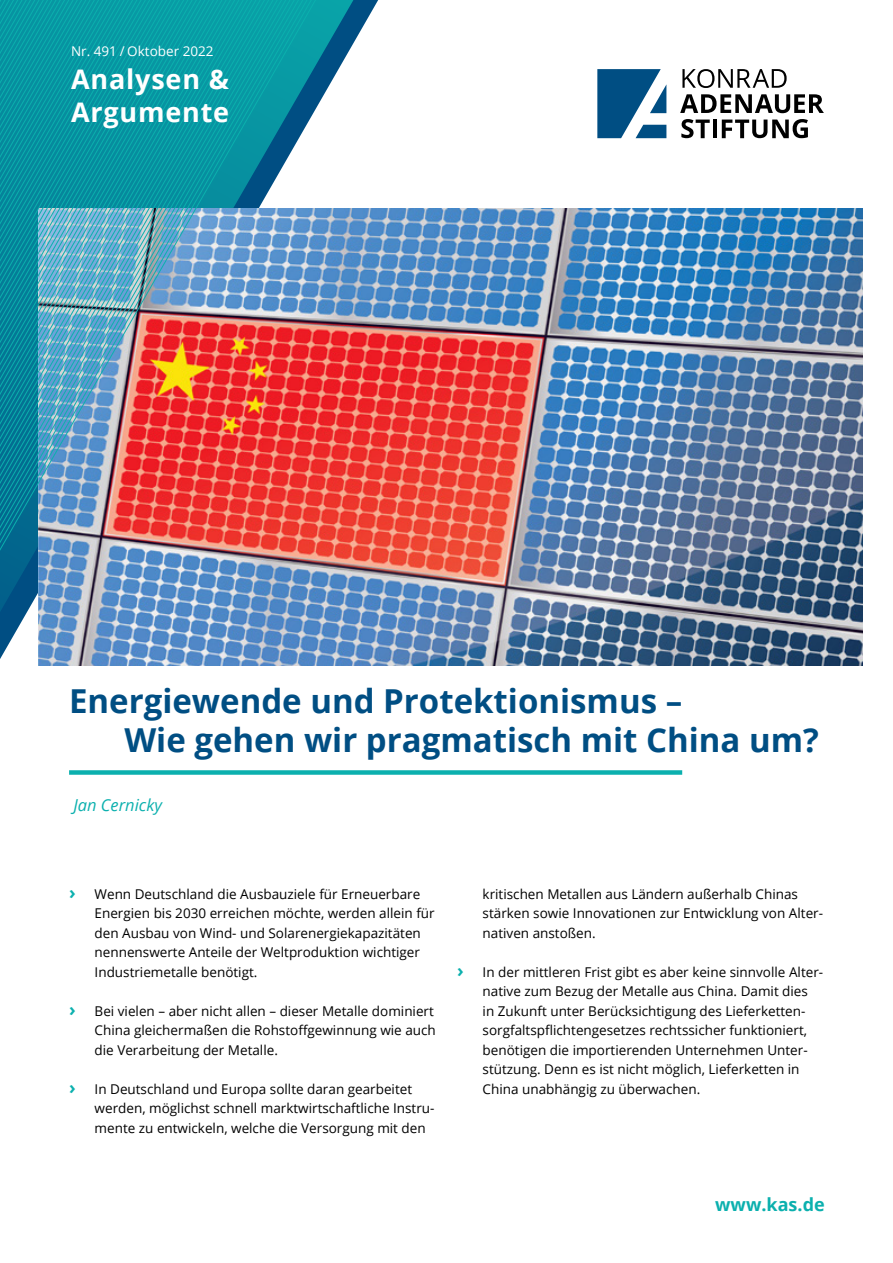
<style>
.page{position:relative;width:893px;height:1263px;background:#fff}
.page>*{position:absolute;margin:0;border:0;box-sizing:border-box;transform-origin:0 0}
.t1{font:700 33px/39px "Open Sans";color:#004e83}
.t2{font:700 27px/33px "Open Sans";letter-spacing:.03em;color:#fff}
.t3{font:700 18px "Open Sans";color:#0bb0ae}
.t4{font:italic 16.5px "Open Sans";color:#0bb0ae}
.t5{font:13.5px/19.5px "Open Sans";color:#000}
.t6{font:13.5px "Open Sans";color:#fff}
.s1{font-weight:700;font-size:18px;color:#0bb0ae}
</style>
<div class="page">
<svg style="left:0;top:0;width:361px;height:634px"></svg>
<svg style="left:682px;top:69px;width:105px;height:19px"></svg>
<svg style="left:680px;top:94px;width:144px;height:19px"></svg>
<svg style="left:681px;top:119px;width:29px;height:19px"></svg>
<hr style="left:713px;top:120px;width:4px;height:18px;background:#000">
<svg style="left:722px;top:119px;width:86px;height:19px"></svg>
<svg style="left:597px;top:69px;width:69px;height:69px"></svg>
<img style="left:38px;top:208px;width:824px;height:458px">
<svg style="left:240px;top:0;width:5px;height:587px;background:#7f7984"></svg>
<svg style="left:223px;top:0;width:5px;height:587px;background:#7f7b85"></svg>
<svg style="left:206px;top:0;width:5px;height:587px;background:#807a86"></svg>
<svg style="left:194px;top:0;width:4px;height:587px;background:#817d85"></svg>
<svg style="left:189px;top:0;width:5px;height:587px;background:#7f7f83"></svg>
<svg style="left:185px;top:0;width:4px;height:587px;background:#7e8383"></svg>
<svg style="left:181px;top:0;width:4px;height:587px;background:#808783"></svg>
<svg style="left:177px;top:0;width:4px;height:587px;background:#808582"></svg>
<svg style="left:172px;top:0;width:5px;height:587px;background:#7d7f81"></svg>
<svg style="left:168px;top:0;width:4px;height:587px;background:#7c8083"></svg>
<svg style="left:164px;top:0;width:4px;height:587px;background:#7b8082"></svg>
<svg style="left:160px;top:0;width:4px;height:587px;background:#7f8083"></svg>
<svg style="left:155px;top:0;width:5px;height:587px;background:#7d7a81"></svg>
<svg style="left:151px;top:0;width:4px;height:587px;background:#7b767e"></svg>
<svg style="left:147px;top:0;width:4px;height:587px;background:#7d757d"></svg>
<svg style="left:143px;top:0;width:4px;height:587px;background:#817b81"></svg>
<svg style="left:138px;top:0;width:5px;height:587px;background:#7f8187"></svg>
<svg style="left:134px;top:0;width:4px;height:587px;background:#77838d"></svg>
<svg style="left:130px;top:0;width:4px;height:587px;background:#728893"></svg>
<svg style="left:126px;top:0;width:4px;height:587px;background:#708d99"></svg>
<img style="left:121px;top:0;width:5px;height:587px">
<svg style="left:117px;top:0;width:4px;height:587px;background:#6599a8"></svg>
<svg style="left:113px;top:0;width:4px;height:587px;background:#5e9dae"></svg>
<svg style="left:109px;top:0;width:4px;height:587px;background:#599fb3"></svg>
<svg style="left:104px;top:0;width:5px;height:587px;background:#58a2b6"></svg>
<svg style="left:100px;top:0;width:4px;height:587px;background:#55a3b8"></svg>
<svg style="left:96px;top:0;width:4px;height:587px;background:#51a1b8"></svg>
<svg style="left:92px;top:0;width:4px;height:587px;background:#4da1b9"></svg>
<svg style="left:87px;top:0;width:5px;height:587px;background:#4ea3bc"></svg>
<svg style="left:83px;top:0;width:4px;height:587px;background:#4ba2bc"></svg>
<svg style="left:79px;top:0;width:4px;height:587px;background:#47a0bb"></svg>
<svg style="left:75px;top:0;width:4px;height:587px;background:#47a0bb"></svg>
<svg style="left:0;top:0;width:75px;height:587px;background:#2694ab"></svg>
<div style="left:69px;top:770px;width:613px;height:5px;background:#0bb0ae"></div>
<p class="t6" style="left:71px;top:41px;width:144px">Nr. 491 / Oktober 2022</p>
<h2 class="t2" style="left:71px;top:62px;width:160px">Analysen &amp;<br>Argumente</h2>
<h1 class="t1" style="left:124px;top:681px;width:696px;text-indent:-55px">Energiewende und Protektionismus –<br>Wie gehen wir pragmatisch mit China um?</h1>
<p class="t4" style="left:73px;top:793px;width:90px">Jan Cernicky</p>
<p class="t5" style="left:95px;top:884px;width:342px;text-indent:-26px"><span class="s1">›</span> Wenn Deutschland die Ausbauziele für Erneuerbare Energien bis 2030 erreichen möchte, werden allein für den Ausbau von Wind- und Solarenergiekapazitäten nennenswerte Anteile der Weltproduktion wichtiger Industriemetalle benötigt.</p>
<p class="t5" style="left:95px;top:1001px;width:343px;text-indent:-26px"><span class="s1">›</span> Bei vielen – aber nicht allen – dieser Metalle dominiert<br>China gleichermaßen die Rohstoffgewinnung wie auch die Verarbeitung der Metalle.</p>
<p class="t5" style="left:95px;top:1079px;width:341px;text-indent:-26px"><span class="s1">›</span> In Deutschland und Europa sollte daran gearbeitet werden, möglichst schnell marktwirtschaftliche Instru&shy;mente zu entwickeln, welche die Versorgung mit den</p>
<p class="t5" style="left:483px;top:884px;width:342px">kritischen Metallen aus Ländern außerhalb Chinas stärken sowie Innovationen zur Entwicklung von Alter&shy;nativen anstoßen.</p>
<p class="t5" style="left:483px;top:962px;width:342px;text-indent:-26px"><span class="s1">›</span> In der mittleren Frist gibt es aber keine sinnvolle Alter&shy;native zum Bezug der Metalle aus China. Damit dies<br>in Zukunft unter Berücksichtigung des Lieferketten&shy;sorgfaltspflichtengesetzes rechtssicher funktioniert, benötigen die importierenden Unternehmen Unter&shy;stützung. Denn es ist nicht möglich, Lieferketten in China unabhängig zu überwachen.</p>
<h3 class="t3" style="left:715px;top:1191px;width:111px">www.kas.de</h3>
</div>
